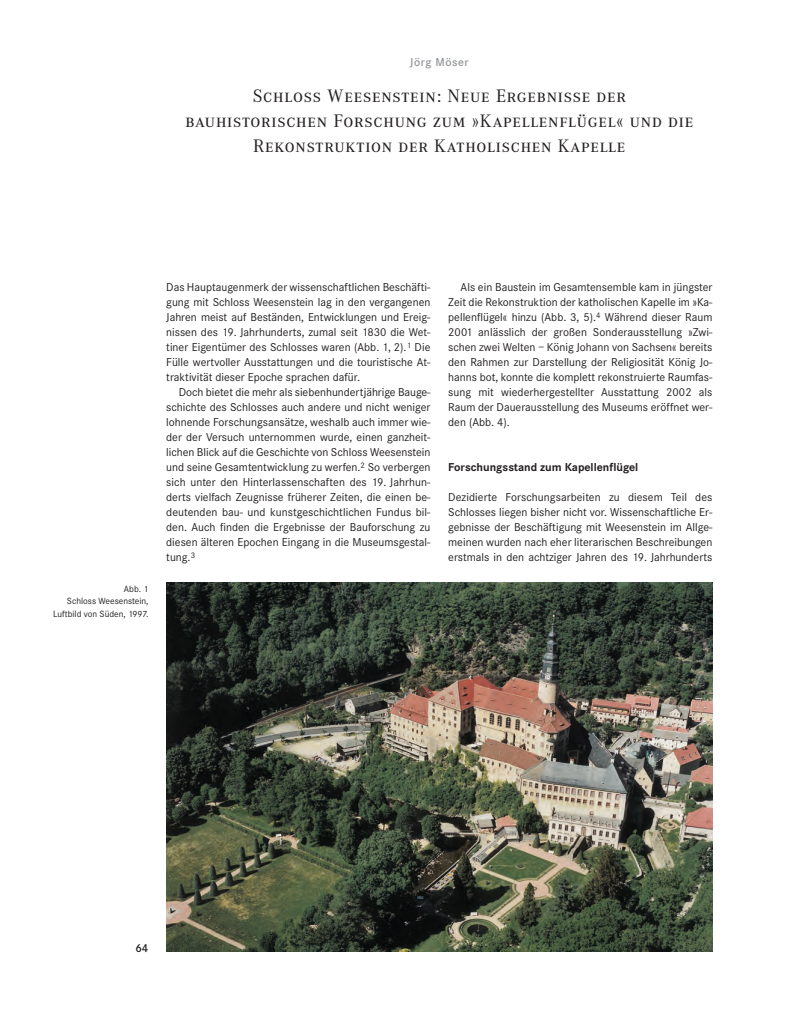
<style>
.page{position:relative;width:798px;height:1028px;background:#fff}
.page>*{position:absolute;margin:0;border:0;box-sizing:border-box;transform-origin:0 0}
.t1{font:18.75px/25px "Corporate ASC";letter-spacing:.04em;color:#231f20;text-align:center}
.t2{font:11.88px/15px "Corporate S";color:#231f20;text-align:justify}
.t3{font:700 11.88px "Corporate S";color:#231f20}
.t4{font:600 11.88px "Corporate S";letter-spacing:.045em;color:#939598}
.t5{font:600 11.88px "Corporate S";color:#231f20}
.t6{font:9.38px/12.5px "Corporate S";color:#231f20;text-align:right}
</style>
<div class="page">
<img style="left:166px;top:582px;width:547px;height:370px">
<p class="t4" style="left:409px;top:56px;width:60px">Jörg Möser</p>
<h1 class="t1" style="left:185px;top:84px;width:509px">Schloss Weesenstein: Neue Ergebnisse der bauhistorischen Forschung zum »Kapellenflügel« und die<br>Rekonstruktion der Katholischen Kapelle</h1>
<p class="t6" style="left:53px;top:582px;width:97px">Abb. 1<br>Schloss Weesenstein,<br>Luftbild von Süden, 1997.</p>
<p class="t2" style="left:166px;top:280px;width:265px">Das Hauptaugenmerk der wissenschaftlichen Beschäfti&shy;gung mit Schloss Weesenstein lag in den vergangenen Jahren meist auf Beständen, Entwicklungen und Ereig&shy;nissen des 19. Jahrhunderts, zumal seit 1830 die Wet&shy;tiner Eigentümer des Schlosses waren (Abb. 1, 2).<sup>1</sup> Die Fülle wertvoller Ausstattungen und die touristische At&shy;traktivität dieser Epoche sprachen dafür.</p>
<p class="t2" style="left:166px;top:385px;width:265px;text-indent:12px">Doch bietet die mehr als siebenhundertjährige Bauge&shy;schichte des Schlosses auch andere und nicht weniger lohnende Forschungsansätze, weshalb auch immer wie&shy;der der Versuch unternommen wurde, einen ganzheit&shy;lichen Blick auf die Geschichte von Schloss Weesenstein und seine Gesamtentwicklung zu werfen.<sup>2</sup> So verbergen sich unter den Hinterlassenschaften des 19. Jahrhun&shy;derts vielfach Zeugnisse früherer Zeiten, die einen be&shy;deutenden bau- und kunstgeschichtlichen Fundus bil&shy;den. Auch finden die Ergebnisse der Bauforschung zu diesen älteren Epochen Eingang in die Museumsgestal&shy;tung.<sup>3</sup></p>
<p class="t2" style="left:448px;top:280px;width:266px;text-indent:12px">Als ein Baustein im Gesamtensemble kam in jüngster Zeit die Rekonstruktion der katholischen Kapelle im »Ka&shy;pellenflügel« hinzu (Abb. 3, 5).<sup>4</sup> Während dieser Raum 2001 anlässlich der großen Sonderausstellung »Zwi&shy;schen zwei Welten – König Johann von Sachsen« bereits den Rahmen zur Darstellung der Religiosität König Jo&shy;hanns bot, konnte die komplett rekonstruierte Raumfas&shy;sung mit wiederhergestellter Ausstattung 2002 als Raum der Dauerausstellung des Museums eröffnet wer&shy;den (Abb. 4).</p>
<p class="t3" style="left:448px;top:460px;width:192px">Forschungsstand zum Kapellenflügel</p>
<p class="t2" style="left:448px;top:490px;width:265px">Dezidierte Forschungsarbeiten zu diesem Teil des Schlosses liegen bisher nicht vor. Wissenschaftliche Er&shy;gebnisse der Beschäftigung mit Weesenstein im Allge&shy;meinen wurden nach eher literarischen Beschreibungen erstmals in den achtziger Jahren des 19. Jahrhunderts</p>
<p class="t5" style="left:135px;top:941px;width:15px">64</p>
</div>
